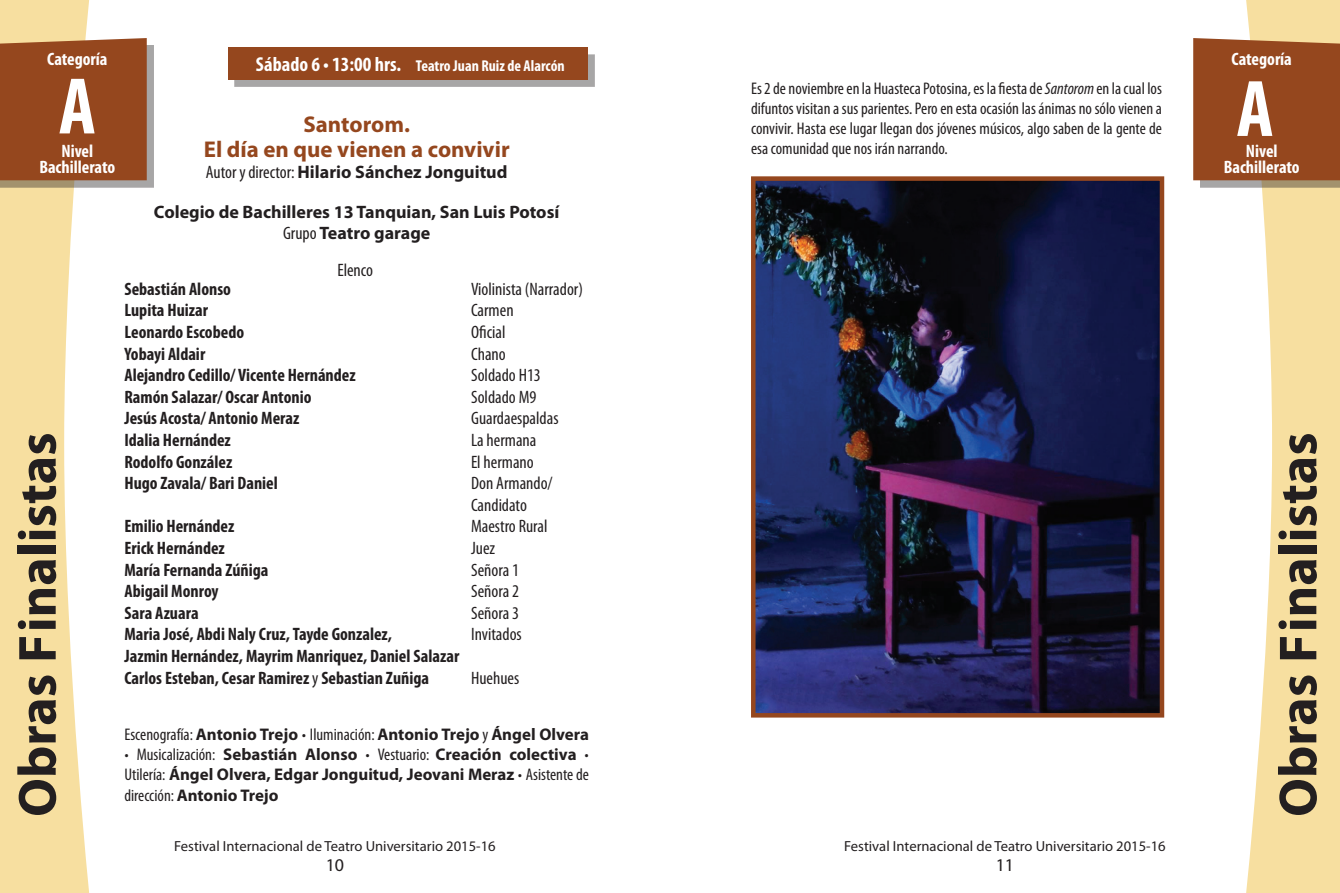
<style>
.page{position:relative;width:1340px;height:893px;background:#fff}
.page>*{position:absolute;margin:0;border:0;box-sizing:border-box;transform-origin:0 0}
.t1{font:700 condensed 81px "Myriad Pro";color:#fff}
.t2{font:700 54px "Myriad Pro";color:#231f20}
.t3{font:700 22.95px/24.8px "Myriad Pro";color:#95471e;text-align:center}
.t4{font:700 condensed 18px/21.6px "Myriad Pro";color:#231f20}
.t5{font:condensed 18px/21.6px "Myriad Pro";color:#231f20}
.t6{font:700 18px/21.6px "Myriad Pro";color:#231f20;text-align:center}
.t7{font:700 condensed 18px/15.8px "Myriad Pro";color:#fff;text-align:center}
.t8{font:18px "Myriad Pro";color:#231f20}
.t9{font:condensed 16.88px/20.2px "Myriad Pro";color:#231f20;text-align:justify}
.t10{font:700 16.88px/20.2px "Myriad Pro";color:#231f20;text-align:justify}
.t11{font:700 condensed 15.75px "Myriad Pro";color:#fff}
.t12{font:14.62px "Myriad Pro";color:#231f20}
.s1{font-size:20.25px}
.s2{font-weight:400;font-stretch:condensed}
.s3{font-weight:400}
.s4{font-style:italic}
</style>
<div class="page">
<svg style="left:0;top:0;width:92px;height:893px;fill:#f7dfa0"></svg>
<div style="left:0;top:45px;width:154px;height:142px;background:#231f20;opacity:.4"></div>
<div style="left:0;top:38px;width:147px;height:142px;background:#95471e"></div>
<div style="left:234px;top:54px;width:360px;height:33px;background:#a7a6a6"></div>
<div style="left:228px;top:48px;width:359px;height:32px;background:#95471e"></div>
<svg style="left:1242px;top:0;width:97px;height:893px;fill:#f7dfa0"></svg>
<div style="left:1199px;top:45px;width:140px;height:142px;background:#231f20;opacity:.4"></div>
<div style="left:1193px;top:38px;width:146px;height:142px;background:#95471e"></div>
<img style="left:756px;top:181px;width:403px;height:532px">
<div style="left:751px;top:176px;width:413px;height:542px;border:4px solid #95471e"></div>
<p class="t7" style="left:47px;top:51px;width:62px">Categoría</p>
<h1 class="t1" style="left:59px;top:56px;width:39px">A</h1>
<p class="t7" style="left:39px;top:143px;width:77px">Nivel<br>Bachillerato</p>
<h2 class="t2" style="left:2px;top:817px;width:386px;rotate:-90deg">Obras F inalistas</h2>
<p class="t11" style="left:256px;top:55px;width:310px"><span class="s1">Sábado 6 • 13:00 hrs.</span> Teatro Juan Ruiz de Alarcón</p>
<p class="t3" style="left:204px;top:111px;width:307px">Santorom.<br>El día en que vienen a convivir</p>
<p class="t6" style="left:206px;top:161px;width:303px"><span class="s2">Autor y director:</span> Hilario Sánchez Jonguitud</p>
<p class="t6" style="left:154px;top:200px;width:407px">Colegio de Bachilleres 13 Tanquian, San Luis Potosí<br><span class="s2">Grupo</span> Teatro garage</p>
<p class="t4" style="left:124px;top:278px;width:108px">Sebastián Alonso</p>
<p class="t5" style="left:471px;top:278px;width:113px">Violinista (Narrador)</p>
<p class="t4" style="left:124px;top:299px;width:85px">Lupita Huizar</p>
<p class="t5" style="left:471px;top:299px;width:44px">Carmen</p>
<p class="t4" style="left:124px;top:321px;width:121px">Leonardo Escobedo</p>
<p class="t5" style="left:471px;top:321px;width:36px">Oficial</p>
<p class="t4" style="left:124px;top:342px;width:82px">Yobayi Aldair</p>
<p class="t5" style="left:471px;top:343px;width:36px">Chano</p>
<p class="t4" style="left:124px;top:364px;width:233px">Alejandro Cedillo/ Vicente Hernández</p>
<p class="t5" style="left:471px;top:364px;width:71px">Soldado H13</p>
<p class="t4" style="left:124px;top:386px;width:189px">Ramón Salazar/ Oscar Antonio</p>
<p class="t5" style="left:471px;top:386px;width:67px">Soldado M9</p>
<p class="t4" style="left:124px;top:407px;width:176px">Jesús Acosta/ Antonio Meraz</p>
<p class="t5" style="left:471px;top:407px;width:89px">Guardaespaldas</p>
<p class="t4" style="left:124px;top:429px;width:108px">Idalia Hernández</p>
<p class="t5" style="left:471px;top:429px;width:67px">La hermana</p>
<p class="t4" style="left:124px;top:450px;width:109px">Rodolfo González</p>
<p class="t5" style="left:471px;top:451px;width:64px">El hermano</p>
<p class="t4" style="left:124px;top:472px;width:155px">Hugo Zavala/ Bari Daniel</p>
<p class="t5" style="left:471px;top:472px;width:83px">Don Armando/<br>Candidato</p>
<p class="t4" style="left:124px;top:515px;width:111px">Emilio Hernández</p>
<p class="t5" style="left:471px;top:515px;width:78px">Maestro Rural</p>
<p class="t4" style="left:124px;top:537px;width:102px">Erick Hernández</p>
<p class="t5" style="left:471px;top:537px;width:26px">Juez</p>
<p class="t4" style="left:124px;top:558px;width:146px">María Fernanda Zúñiga</p>
<p class="t5" style="left:471px;top:559px;width:50px">Señora 1</p>
<p class="t4" style="left:124px;top:580px;width:96px">Abigail Monroy</p>
<p class="t5" style="left:471px;top:580px;width:50px">Señora 2</p>
<p class="t4" style="left:124px;top:602px;width:76px">Sara Azuara</p>
<p class="t5" style="left:471px;top:602px;width:50px">Señora 3</p>
<p class="t4" style="left:124px;top:623px;width:269px">Maria José, Abdi Naly Cruz, Tayde Gonzalez,</p>
<p class="t5" style="left:471px;top:623px;width:52px">Invitados</p>
<p class="t4" style="left:124px;top:645px;width:336px">Jazmin Hernández, Mayrim Manriquez, Daniel Salazar<br>Carlos Esteban, Cesar Ramirez <span class="s3">y</span> Sebastian Zuñiga</p>
<p class="t5" style="left:337px;top:259px;width:37px">Elenco</p>
<p class="t5" style="left:471px;top:667px;width:50px">Huehues</p>
<p class="t10" style="left:124px;top:723px;width:466px"><span class="s2">Escenografía:</span> Antonio Trejo · <span class="s2">Iluminación:</span> Antonio Trejo <span class="s2">y</span> Ángel Olvera · <span class="s2">Musicalización:</span> Sebastián Alonso · <span class="s2">Vestuario:</span> Creación colectiva · <span class="s2">Utilería:</span> Ángel Olvera, Edgar Jonguitud, Jeovani Meraz · <span class="s2">Asistente de</span></p>
<p class="t10" style="left:124px;top:784px;width:156px"><span class="s2">dirección:</span> Antonio Trejo</p>
<p class="t9" style="left:751px;top:78px;width:412px">Es 2 de noviembre en la Huasteca Potosina, es la fiesta de <span class="s4">Santorom</span> en la cual los difuntos visitan a sus parientes. Pero en esta ocasión las ánimas no sólo vienen a convivir. Hasta ese lugar llegan dos jóvenes músicos, algo saben de la gente de esa comunidad que nos irán narrando.</p>
<p class="t12" style="left:174px;top:837px;width:323px">Festival Internacional de Teatro Universitario 2015-16</p>
<p class="t12" style="left:844px;top:837px;width:323px">Festival Internacional de Teatro Universitario 2015-16</p>
<p class="t8" style="left:326px;top:853px;width:20px">10</p>
<p class="t8" style="left:995px;top:853px;width:20px">11</p>
<p class="t7" style="left:1231px;top:51px;width:62px">Categoría</p>
<h1 class="t1" style="left:1236px;top:58px;width:39px">A</h1>
<p class="t7" style="left:1223px;top:143px;width:77px">Nivel<br>Bachillerato</p>
<h2 class="t2" style="left:1262px;top:817px;width:386px;rotate:-90deg">Obras F inalistas</h2>
</div>
